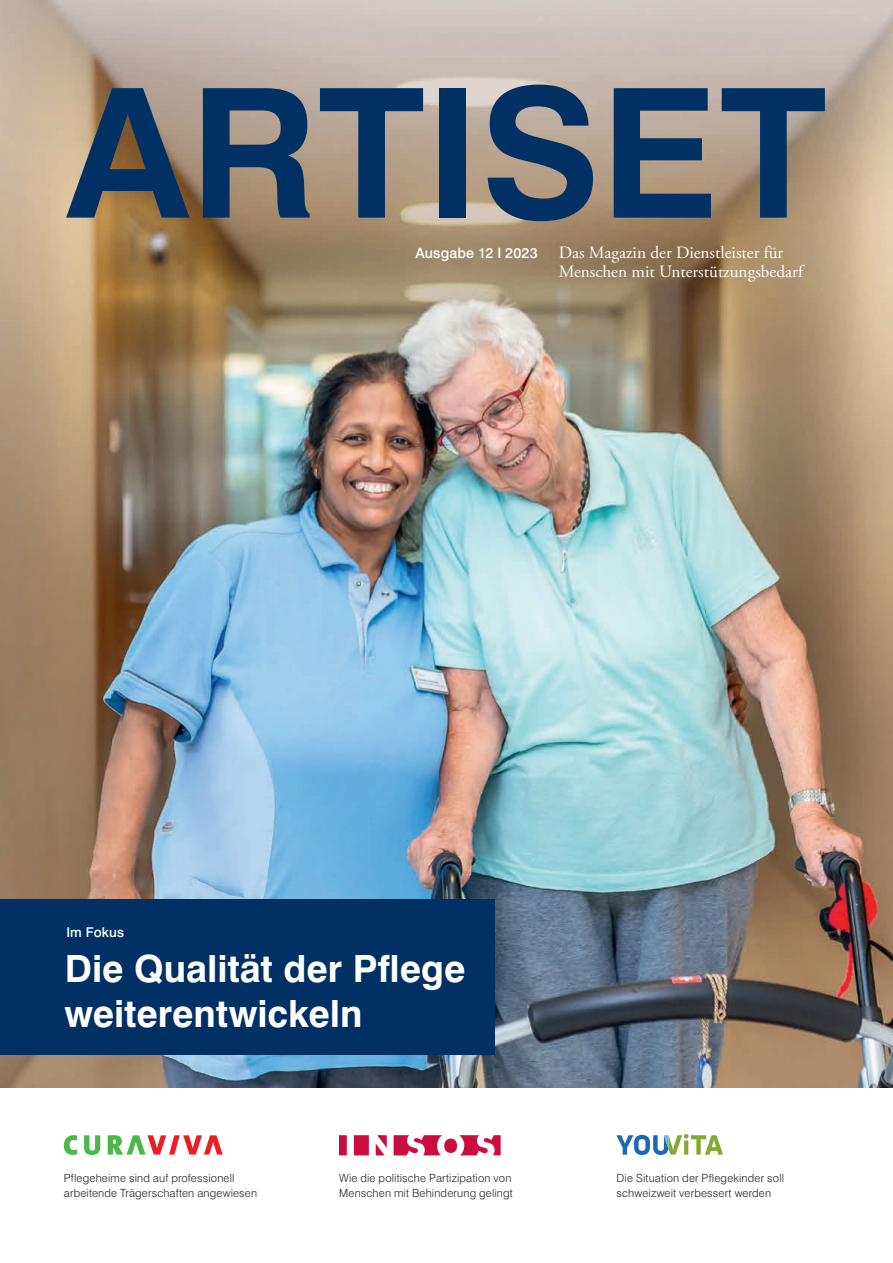
<style>
.page{position:relative;width:893px;height:1263px;background:#fff}
.page>*{position:absolute;margin:0;border:0;box-sizing:border-box;transform-origin:0 0}
.t1{font:700 180px "Swiss 721 BT";color:#003064}
.t2{font:700 37.5px/45px "Swiss 721 BT";color:#fff}
.t3{font:17.25px/19.8px "Adobe Garamond Pro";color:#fff}
.t4{font:500 14.25px "Swiss 721 BT";letter-spacing:.01em;color:#fff}
.t5{font:500 13.5px "Swiss 721 BT";letter-spacing:.01em;color:#fff}
.t6{font:300 11.25px/14.2px "Swiss 721 BT";letter-spacing:.015em;color:#231f20}
</style>
<div class="page">
<svg style="left:64px;top:1135px;width:13px;height:20px"></svg>
<svg style="left:84px;top:1135px;width:16px;height:20px"></svg>
<svg style="left:108px;top:1135px;width:115px;height:19px"></svg>
<svg style="left:339px;top:1135px;width:162px;height:20px"></svg>
<svg style="left:616px;top:1134px;width:107px;height:21px"></svg>
<img style="left:0;top:0;width:893px;height:1087px">
<div style="left:0;top:899px;width:495px;height:155px;background:#003064"></div>
<h1 class="t1" style="left:66px;top:44px;width:762px">ARTISET</h1>
<h3 class="t3" style="left:559px;top:243px;width:246px">Das Magazin der Dienstleister für<br>Menschen mit Unterstützungsbedarf</h3>
<p class="t4" style="left:415px;top:244px;width:124px">Ausgabe 12 I 2023</p>
<p class="t5" style="left:66px;top:924px;width:59px">Im Fokus</p>
<h2 class="t2" style="left:65px;top:946px;width:402px">Die Qualität der Pflege weiterentwickeln</h2>
<p class="t6" style="left:64px;top:1171px;width:195px">Pflegeheime sind auf professionell arbeitende Trägerschaften angewiesen</p>
<p class="t6" style="left:339px;top:1171px;width:175px">Wie die politische Partizipation von<br>Menschen mit Behinderung gelingt</p>
<p class="t6" style="left:617px;top:1171px;width:169px">Die Situation der Pflegekinder soll schweizweit verbessert werden</p>
</div>
